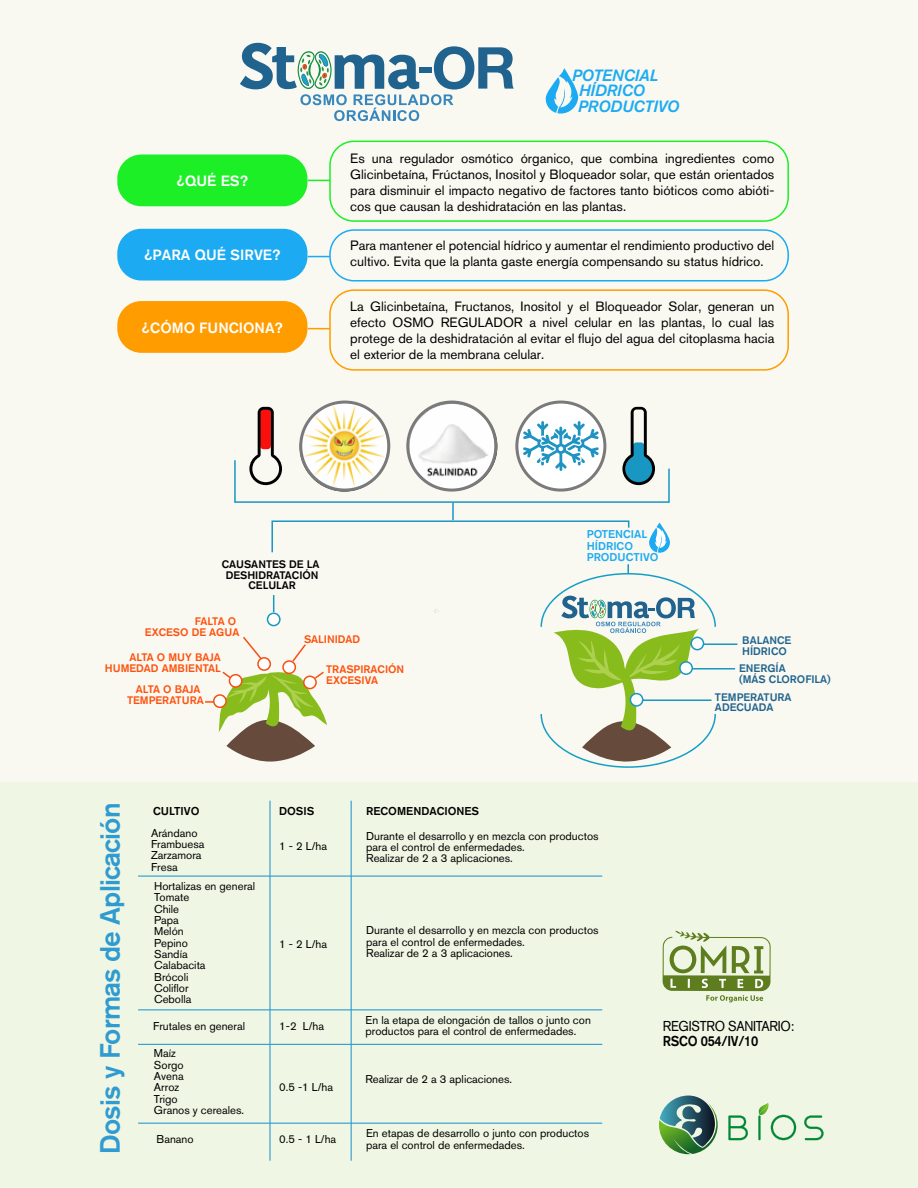
<style>
.page{position:relative;width:918px;height:1188px;background:#fff}
.page>*{position:absolute;margin:0;border:0;box-sizing:border-box;transform-origin:0 0}
.t1{font:500 27.75px "Nissan AG";color:#2f9bd1}
.t2{font:italic 500 16.2px/30.8px "Nissan AG";color:#1cabf2}
.t3{font:500 14.7px "Nissan AG";color:#fff}
.t4{font:14.25px "Nissan AG";letter-spacing:-.02em;color:#000;scale:.9 1}
.t5{font:500 14.25px "Nissan AG";letter-spacing:-.02em;color:#000;scale:.9 1}
.t6{font:13.35px/16px "Nissan AG";color:#000;text-align:justify}
.t7{font:11.4px/11.4px "Nissan AG";color:#000}
.t8{font:500 11.4px "Nissan AG";color:#000}
.t9{font:500 11.25px/11.2px "Nissan AG";color:#1cabf2}
.t10{font:500 10.8px/10.8px "Nissan AG";color:#ff500b;text-align:right}
.t11{font:500 10.8px/10.8px "Nissan AG";color:#1f638e}
.t12{font:500 10.8px/10.8px "Nissan AG";color:#000;text-align:center}
</style>
<div class="page">
<div style="left:0;top:0;width:918px;height:785px;background:#f9f8f1"></div>
<div style="left:0;top:782px;width:918px;height:406px;background:#eff6e3"></div>
<div style="left:117px;top:155px;width:190px;height:51px;background:#1def27;border-radius:24px"></div>
<svg style="left:240px;top:43px;width:274px;height:78px"></svg>
<hr style="left:138px;top:876px;width:464px;height:1px;background:#2f9bd1">
<hr style="left:138px;top:1009px;width:464px;height:1px;background:#2f9bd1">
<hr style="left:138px;top:1044px;width:464px;height:1px;background:#2f9bd1">
<hr style="left:138px;top:1123px;width:464px;height:1px;background:#2f9bd1">
<hr style="left:269px;top:801px;width:2px;height:360px;background:#2f9bd1">
<hr style="left:351px;top:801px;width:1px;height:360px;background:#2f9bd1">
<svg style="left:663px;top:930px;width:108px;height:72px"></svg>
<div style="left:117px;top:229px;width:190px;height:52px;background:#1cabf2;border-radius:24px"></div>
<div style="left:117px;top:301px;width:190px;height:52px;background:#ff9d00;border-radius:24px"></div>
<svg style="left:308px;top:180px;width:21px;height:1px"></svg>
<svg style="left:308px;top:256px;width:21px;height:1px"></svg>
<svg style="left:308px;top:328px;width:21px;height:1px"></svg>
<div style="left:329px;top:141px;width:460px;height:81px;border:2px solid #1def27;border-radius:24px"></div>
<div style="left:329px;top:289px;width:460px;height:82px;border:2px solid #ff9d00;border-radius:24px"></div>
<div style="left:329px;top:229px;width:460px;height:53px;border:2px solid #1cabf2;border-radius:24px"></div>
<hr style="left:691px;top:668px;width:44px;height:2px;background:#1997c3">
<hr style="left:702px;top:643px;width:35px;height:2px;background:#1997c3">
<svg style="left:659px;top:1096px;width:89px;height:58px"></svg>
<svg style="left:804px;top:1116px;width:20px;height:24px"></svg>
<svg style="left:758px;top:1103px;width:38px;height:37px"></svg>
<svg style="left:292px;top:644px;width:14px;height:19px"></svg>
<svg style="left:243px;top:636px;width:18px;height:24px"></svg>
<div style="left:283px;top:661px;width:12px;height:12px;background:#fff;border-radius:50%"></div>
<div style="left:282px;top:660px;width:14px;height:14px;border:2px solid #f74f11;border-radius:50%"></div>
<svg style="left:205px;top:670px;width:122px;height:92px"></svg>
<div style="left:258px;top:658px;width:12px;height:12px;background:#fff;border-radius:50%"></div>
<div style="left:257px;top:657px;width:14px;height:14px;border:2px solid #f74f11;border-radius:50%"></div>
<div style="left:268px;top:613px;width:12px;height:13px;background:#fff;border-radius:50%"></div>
<div style="left:267px;top:613px;width:14px;height:13px;border:2px solid #1997c3;border-radius:50%"></div>
<svg style="left:273px;top:595px;width:1px;height:17px"></svg>
<svg style="left:545px;top:68px;width:34px;height:46px"></svg>
<svg style="left:540px;top:564px;width:177px;height:204px"></svg>
<svg style="left:234px;top:407px;width:436px;height:146px"></svg>
<div style="left:515px;top:401px;width:91px;height:91px;border:3px solid #7a7a7a;border-radius:50%"></div>
<img style="left:409px;top:403px;width:88px;height:88px;border-radius:44px">
<div style="left:406px;top:401px;width:91px;height:91px;border:3px solid #7a7a7a;border-radius:50%"></div>
<img style="left:300px;top:402px;width:89px;height:90px;border-radius:45px">
<div style="left:299px;top:401px;width:91px;height:91px;border:3px solid #7a7a7a;border-radius:50%"></div>
<p class="t3" style="left:177px;top:172px;width:73px">¿QUÉ ES?</p>
<p class="t3" style="left:144px;top:246px;width:138px">¿PARA QUÉ SIRVE?</p>
<p class="t3" style="left:142px;top:319px;width:143px">¿CÓMO FUNCIONA?</p>
<h2 class="t2" style="left:578px;top:60px;width:103px;text-indent:-6px">POTENCIAL<br>PRODUCTIVO</h2>
<h2 class="t2" style="left:579px;top:75px;width:67px">HÍDRICO</h2>
<p class="t6" style="left:350px;top:150px;width:426px">Es una regulador osmótico órganico, que combina ingredientes como Glicinbetaína, Frúctanos, Inositol y Bloqueador solar, que están orientados para disminuir el impacto negativo de factores tanto bióticos como abióti&shy;cos que causan la deshidratación en las plantas.</p>
<p class="t6" style="left:350px;top:238px;width:426px">Para mantener el potencial hídrico y aumentar el rendimiento productivo del cultivo. Evita que la planta gaste energía compensando su status hídrico.</p>
<p class="t6" style="left:350px;top:298px;width:426px">La Glicinbetaína, Fructanos, Inositol y el Bloqueador Solar, generan un efecto OSMO REGULADOR a nivel celular en las plantas, lo cual las protege de la deshidratación al evitar el flujo del agua del citoplasma hacia el exterior de la membrana celular.</p>
<p class="t12" style="left:222px;top:558px;width:99px">CAUSANTES DE LA<br>DESHIDRATACIÓN<br>CELULAR</p>
<p class="t9" style="left:587px;top:529px;width:73px">POTENCIAL<br>HÍDRICO<br>PRODUCTIVO</p>
<p class="t10" style="left:145px;top:616px;width:96px">FALTA O<br>EXCESO DE AGUA</p>
<p class="t10" style="left:105px;top:652px;width:117px">ALTA O MUY BAJA<br>HUMEDAD AMBIENTAL</p>
<p class="t10" style="left:127px;top:683px;width:78px;text-align:center">ALTA O BAJA<br>TEMPERATURA</p>
<p class="t10" style="left:304px;top:633px;width:58px">SALINIDAD</p>
<p class="t10" style="left:326px;top:664px;width:80px;text-align:left">TRASPIRACIÓN<br>EXCESIVA</p>
<h1 class="t1" style="left:93px;top:1154px;width:352px;rotate:-90deg">Dosis y Formas de Aplicación</h1>
<p class="t8" style="left:153px;top:804px;width:48px">CULTIVO</p>
<p class="t8" style="left:279px;top:804px;width:37px">DOSIS</p>
<p class="t8" style="left:366px;top:804px;width:115px">RECOMENDACIONES</p>
<p class="t7" style="left:151px;top:827px;width:55px">Arándano<br>Frambuesa<br>Zarzamora<br>Fresa</p>
<p class="t7" style="left:154px;top:880px;width:103px">Hortalizas en general<br>Tomate<br>Chile<br>Papa<br>Melón<br>Pepino<br>Sandía<br>Calabacita<br>Brócoli<br>Coliflor<br>Cebolla</p>
<p class="t7" style="left:153px;top:1021px;width:93px">Frutales en general</p>
<p class="t7" style="left:154px;top:1048px;width:92px">Maíz<br>Sorgo<br>Avena<br>Arroz<br>Trigo<br>Granos y cereales.</p>
<p class="t7" style="left:279px;top:841px;width:49px">1 - 2 L/ha</p>
<p class="t7" style="left:279px;top:938px;width:49px">1 - 2 L/ha</p>
<p class="t7" style="left:279px;top:1020px;width:46px">1-2 L/ha</p>
<p class="t7" style="left:279px;top:1081px;width:55px">0.5 -1 L/ha</p>
<p class="t7" style="left:366px;top:830px;width:234px">Durante el desarrollo y en mezcla con productos para el control de enfermedades.<br>Realizar de 2 a 3 aplicaciones.</p>
<p class="t7" style="left:366px;top:925px;width:234px">Durante el desarrollo y en mezcla con productos para el control de enfermedades.<br>Realizar de 2 a 3 aplicaciones.</p>
<p class="t7" style="left:366px;top:1014px;width:227px">En la etapa de elongación de tallos o junto con productos para el control de enfermedades.</p>
<p class="t7" style="left:365px;top:1073px;width:148px">Realizar de 2 a 3 aplicaciones.</p>
<p class="t7" style="left:157px;top:1133px;width:39px">Banano</p>
<p class="t7" style="left:366px;top:1128px;width:225px">En etapas de desarrollo o junto con productos para el control de enfermedades.</p>
<p class="t7" style="left:279px;top:1133px;width:59px">0.5 - 1 L/ha</p>
<p class="t11" style="left:742px;top:635px;width:51px">BALANCE<br>HÍDRICO</p>
<p class="t11" style="left:739px;top:662px;width:93px">ENERGÍA<br>(MÁS CLOROFILA)</p>
<p class="t11" style="left:715px;top:691px;width:78px">TEMPERATURA<br>ADECUADA</p>
<p class="t4" style="left:663px;top:1017px;width:147px">REGISTRO SANITARIO:</p>
<p class="t5" style="left:663px;top:1033px;width:108px">RSCO 054/IV/10</p>
</div>
